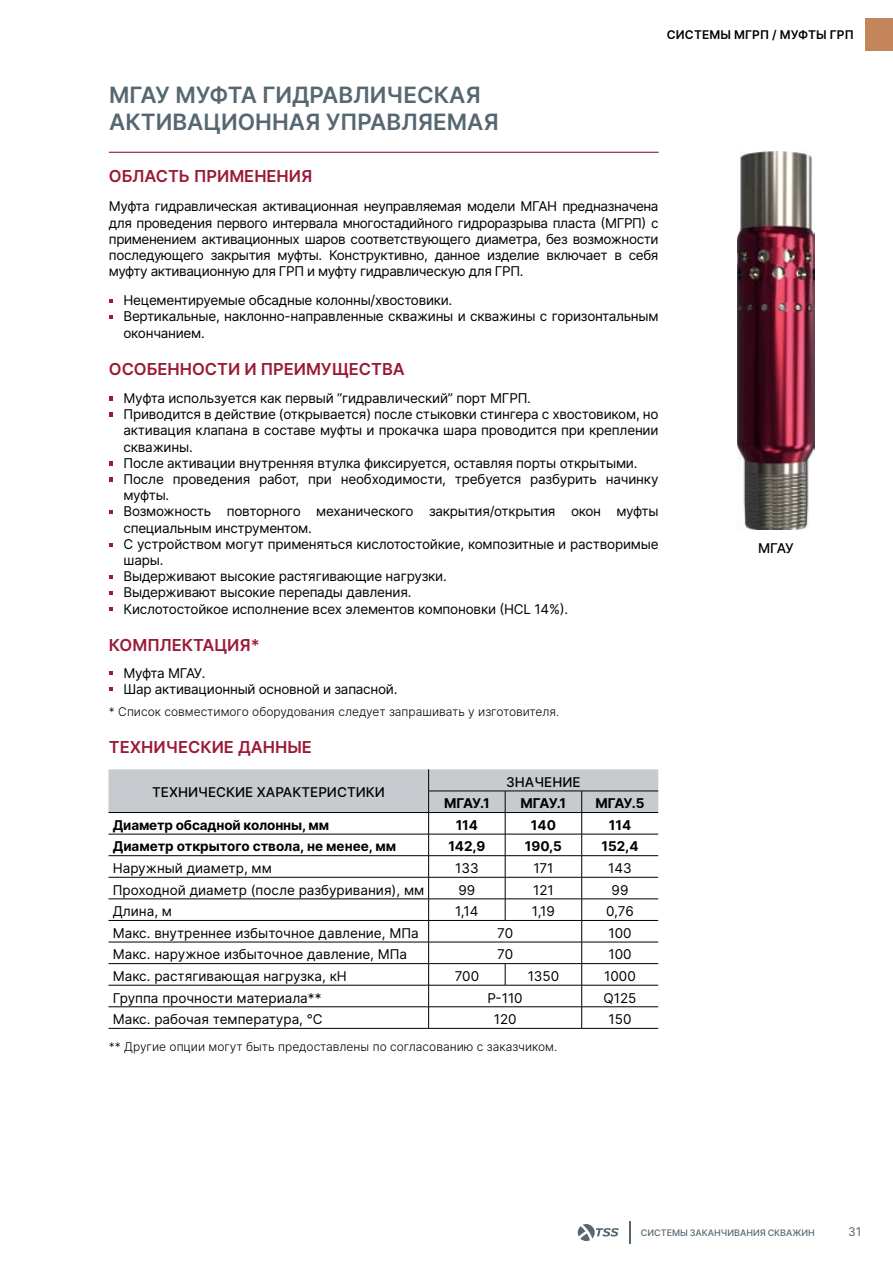
<style>
.page{position:relative;width:893px;height:1263px;background:#fff}
.page>*{position:absolute;margin:0;border:0;box-sizing:border-box;transform-origin:0 0}
.t1{font:600 22.5px/27px "Inter";color:#556872}
.t2{font:600 16.5px "Inter";color:#9b1a37}
.t3{font:13.5px/16.2px "Inter";letter-spacing:-.015em;color:#000}
.t4{font:700 13.5px "Inter";color:#000}
.t5{font:500 13.5px "Inter";color:#000}
.t6{font:300 12px "Inter";color:#000}
.t7{font:600 12px "Inter";letter-spacing:.01em;color:#000}
.t8{font:12px "Inter";color:#556872}
.t9{font:500 9px "Inter";color:#556872}
</style>
<div class="page">
<svg style="left:629px;top:1221px;width:1px;height:23px"></svg>
<svg style="left:578px;top:1224px;width:41px;height:17px"></svg>
<div style="left:865px;top:18px;width:28px;height:33px;background:#c5855c"></div>
<img style="left:737px;top:152px;width:78px;height:378px">
<hr style="left:109px;top:152px;width:550px;height:1px;background:#9b1a37">
<svg style="left:109px;top:397px;width:4px;height:4px"></svg>
<svg style="left:109px;top:412px;width:4px;height:5px"></svg>
<svg style="left:109px;top:478px;width:4px;height:4px"></svg>
<svg style="left:109px;top:461px;width:4px;height:5px"></svg>
<svg style="left:109px;top:510px;width:4px;height:4px"></svg>
<svg style="left:109px;top:591px;width:4px;height:4px"></svg>
<svg style="left:109px;top:607px;width:4px;height:4px"></svg>
<svg style="left:109px;top:575px;width:4px;height:4px"></svg>
<svg style="left:109px;top:543px;width:4px;height:3px"></svg>
<svg style="left:109px;top:671px;width:4px;height:4px"></svg>
<svg style="left:109px;top:687px;width:4px;height:4px"></svg>
<svg style="left:109px;top:299px;width:4px;height:4px"></svg>
<svg style="left:109px;top:315px;width:4px;height:4px"></svg>
<hr style="left:108px;top:1028px;width:321px;height:1px;background:#000">
<hr style="left:429px;top:1028px;width:76px;height:1px;background:#000">
<hr style="left:505px;top:1028px;width:77px;height:1px;background:#000">
<svg style="left:108px;top:769px;width:550px;height:259px"></svg>
<hr style="left:582px;top:1028px;width:76px;height:1px;background:#000">
<p class="t7" style="left:667px;top:26px;width:188px">СИСТЕМЫ МГРП / МУФТЫ ГРП</p>
<h1 class="t1" style="left:109px;top:81px;width:391px">МГАУ МУФТА ГИДРАВЛИЧЕСКАЯ<br>АКТИВАЦИОННАЯ УПРАВЛЯЕМАЯ</h1>
<p class="t2" style="left:109px;top:164px;width:205px">ОБЛАСТЬ ПРИМЕНЕНИЯ</p>
<p class="t3" style="left:109px;top:198px;width:551px;text-align:justify">Муфта гидравлическая активационная неуправляемая модели МГАН предназначена для проведения первого интервала многостадийного гидроразрыва пласта (МГРП) с применением активационных шаров соответствующего диаметра, без возможности последующего закрытия муфты. Конструктивно, данное изделие включает в себя муфту активационную для ГРП и муфту гидравлическую для ГРП.</p>
<p class="t3" style="left:124px;top:292px;width:536px">Нецементируемые обсадные колонны/хвостовики.<br>Вертикальные, наклонно-направленные скважины и скважины с горизонтальным окончанием.</p>
<p class="t2" style="left:109px;top:357px;width:297px">ОСОБЕННОСТИ И ПРЕИМУЩЕСТВА</p>
<p class="t3" style="left:124px;top:390px;width:537px">Муфта используется как первый “гидравлический” порт МГРП.<br>Приводится в действие (открывается) после стыковки стингера с хвостовиком, но активация клапана в составе муфты и прокачка шара проводится при креплении скважины.<br>После активации внутренняя втулка фиксируется, оставляя порты открытыми.<br>После проведения работ, при необходимости, требуется разбурить начинку муфты.<br>Возможность повторного механического закрытия/открытия окон муфты специальным инструментом.<br>С устройством могут применяться кислотостойкие, композитные и растворимые шары.<br>Выдерживают высокие растягивающие нагрузки.<br>Выдерживают высокие перепады давления.<br>Кислотостойкое исполнение всех элементов компоновки (HCL 14%).</p>
<p class="t2" style="left:109px;top:633px;width:152px">КОМПЛЕКТАЦИЯ*</p>
<p class="t3" style="left:124px;top:664px;width:275px">Муфта МГАУ.<br>Шар активационный основной и запасной.</p>
<p class="t6" style="left:109px;top:703px;width:452px">* Список совместимого оборудования следует запрашивать у изготовителя.</p>
<p class="t2" style="left:109px;top:735px;width:204px">ТЕХНИЧЕСКИЕ ДАННЫЕ</p>
<p class="t5" style="left:152px;top:783px;width:234px">ТЕХНИЧЕСКИЕ ХАРАКТЕРИСТИКИ</p>
<p class="t5" style="left:506px;top:772px;width:76px">ЗНАЧЕНИЕ</p>
<p class="t4" style="left:444px;top:793px;width:47px">МГАУ.1</p>
<p class="t4" style="left:521px;top:793px;width:47px">МГАУ.1</p>
<p class="t4" style="left:595px;top:793px;width:50px">МГАУ.5</p>
<p class="t4" style="left:113px;top:815px;width:218px">Диаметр обсадной колонны, мм</p>
<p class="t4" style="left:456px;top:815px;width:24px">114</p>
<p class="t4" style="left:531px;top:815px;width:27px">140</p>
<p class="t4" style="left:609px;top:815px;width:24px">114</p>
<p class="t4" style="left:113px;top:836px;width:285px">Диаметр открытого ствола, не менее, мм</p>
<p class="t4" style="left:448px;top:836px;width:39px">142,9</p>
<p class="t4" style="left:525px;top:836px;width:39px">190,5</p>
<p class="t4" style="left:601px;top:836px;width:39px">152,4</p>
<p class="t3" style="left:113px;top:860px;width:161px">Наружный диаметр, мм</p>
<p class="t3" style="left:455px;top:860px;width:25px">133</p>
<p class="t3" style="left:533px;top:860px;width:22px">171</p>
<p class="t3" style="left:608px;top:860px;width:25px">143</p>
<p class="t3" style="left:113px;top:881px;width:313px">Проходной диаметр (после разбуривания), мм</p>
<p class="t3" style="left:458px;top:881px;width:18px">99</p>
<p class="t3" style="left:533px;top:881px;width:22px">121</p>
<p class="t3" style="left:612px;top:881px;width:18px">99</p>
<p class="t3" style="left:113px;top:903px;width:61px">Длина, м</p>
<p class="t3" style="left:455px;top:903px;width:25px">1,14</p>
<p class="t3" style="left:532px;top:903px;width:24px">1,19</p>
<p class="t3" style="left:606px;top:903px;width:29px">0,76</p>
<p class="t3" style="left:113px;top:924px;width:307px">Макс. внутреннее избыточное давление, МПа</p>
<p class="t3" style="left:497px;top:924px;width:17px">70</p>
<p class="t3" style="left:608px;top:924px;width:25px">100</p>
<p class="t3" style="left:113px;top:946px;width:296px">Макс. наружное избыточное давление, МПа</p>
<p class="t3" style="left:497px;top:946px;width:17px">70</p>
<p class="t3" style="left:608px;top:946px;width:25px">100</p>
<p class="t3" style="left:113px;top:968px;width:236px">Макс. растягивающая нагрузка, кН</p>
<p class="t3" style="left:455px;top:968px;width:26px">700</p>
<p class="t3" style="left:528px;top:968px;width:33px">1350</p>
<p class="t3" style="left:604px;top:968px;width:33px">1000</p>
<p class="t3" style="left:113px;top:989px;width:210px">Группа прочности материала**</p>
<p class="t3" style="left:488px;top:989px;width:37px">P-110</p>
<p class="t3" style="left:603px;top:989px;width:34px">Q125</p>
<p class="t3" style="left:113px;top:1011px;width:211px">Макс. рабочая температура, °С</p>
<p class="t3" style="left:494px;top:1011px;width:24px">120</p>
<p class="t3" style="left:608px;top:1011px;width:24px">150</p>
<p class="t6" style="left:109px;top:1038px;width:450px">** Другие опции могут быть предоставлены по согласованию с заказчиком.</p>
<p class="t5" style="left:758px;top:538px;width:37px">МГАУ</p>
<p class="t9" style="left:641px;top:1226px;width:175px">СИСТЕМЫ ЗАКАНЧИВАНИЯ СКВАЖИН</p>
<p class="t8" style="left:848px;top:1222px;width:15px">31</p>
</div>
